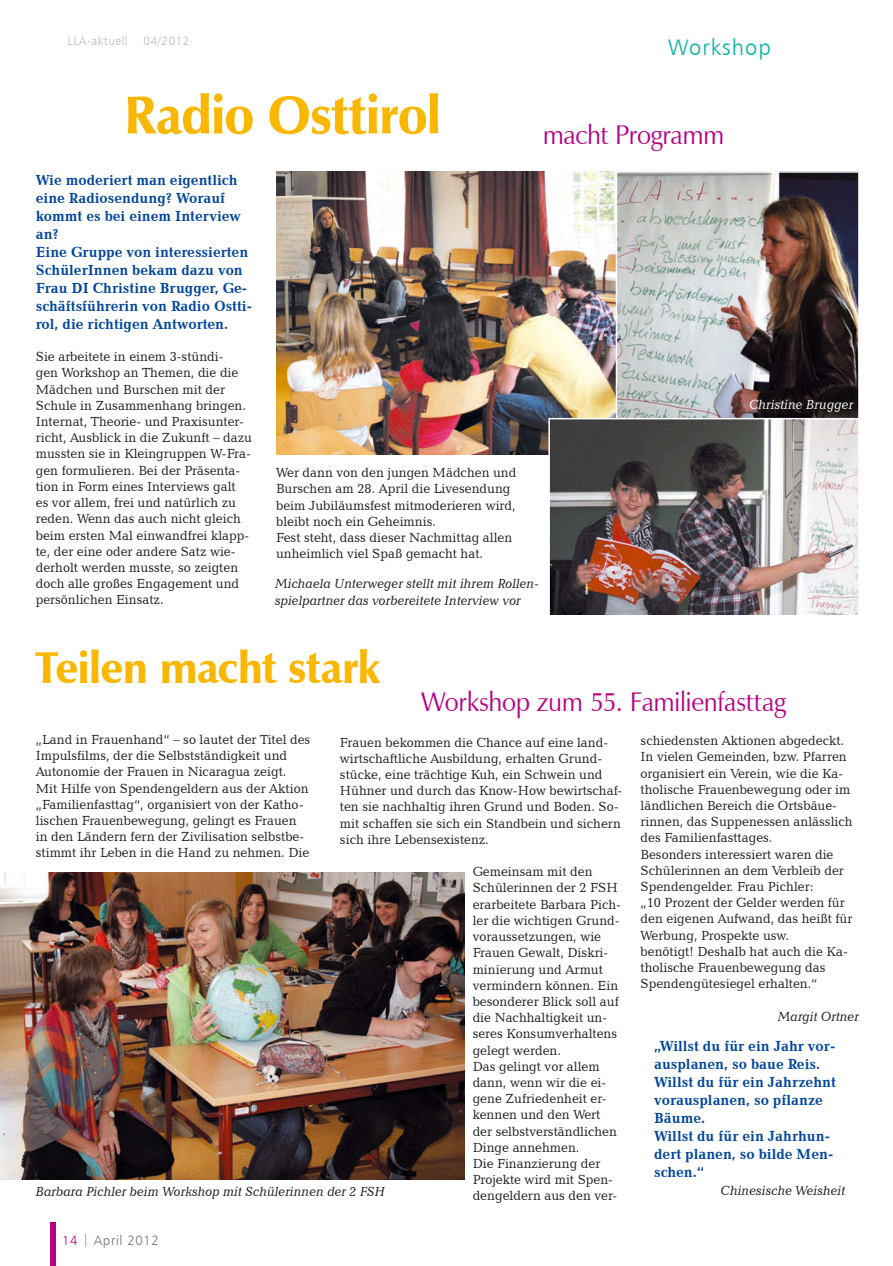
<style>
.page{position:relative;width:893px;height:1266px;background:#fff}
.page>*{position:absolute;margin:0;border:0;box-sizing:border-box;transform-origin:0 0}
.t1{font:900 54px "Zapf Humanist 601 BT";letter-spacing:-.015em;color:#f9b700;scale:.95 1}
.t2{font:900 44.55px "Zapf Humanist 601 BT";letter-spacing:-.025em;color:#f9b700;scale:.96 1}
.t3{font:27px "Zapf Humanist 601 BT";letter-spacing:-.015em;color:#b70084;scale:.95 1}
.t4{font:22.5px "Humanist 777 BT Light B";letter-spacing:.05em;color:#00b0a8}
.t5{font:700 15px/18px "Candida BT";color:#00469b;scale:.95 1}
.t6{font:13.5px/16.2px "Candida BT";color:#1b1c20;scale:.95 1}
.t7{font:italic 13.5px/16.2px "Candida BT";color:#1b1c20;scale:.95 1}
.t8{font:italic 13.5px "Candida BT";color:#fff;scale:.95 1}
.t9{font:13.5px "Humanist 777 BT Light B";letter-spacing:.05em;color:#757378}
.t10{font:12px "Humanist 777 BT Light B";letter-spacing:.05em;color:#b8babd}
.s1{font-size:45px}
.s2{color:#b70084}
</style>
<div class="page">
<div style="left:51px;top:1222px;width:5px;height:43px;background:#b70084"></div>
<img style="left:0;top:872px;width:464px;height:307px">
<img style="left:276px;top:172px;width:339px;height:282px">
<img style="left:618px;top:174px;width:238px;height:244px">
<div style="left:615px;top:171px;width:244px;height:255px;border:2px solid #fff"></div>
<img style="left:551px;top:421px;width:305px;height:192px">
<div style="left:548px;top:418px;width:311px;height:198px;border:2px solid #fff"></div>
<p class="t10" style="left:68px;top:33px;width:61px">LLA-aktuell</p>
<p class="t10" style="left:144px;top:33px;width:47px">04/2012</p>
<h1 class="t1" style="left:124px;top:82px;width:335px">Radio Osttirol</h1>
<h3 class="t4" style="left:668px;top:33px;width:104px">Workshop</h3>
<h3 class="t3" style="left:542px;top:118px;width:193px">macht Programm</h3>
<p class="t5" style="left:36px;top:170px;width:229px">Wie moderiert man eigentlich eine Radiosendung? Worauf kommt es bei einem Interview an?<br>Eine Gruppe von interessierten<br>SchülerInnen bekam dazu von<br>Frau DI Christine Brugger, Ge&shy;schäftsführerin von Radio Ostti&shy;rol, die richtigen Antworten.</p>
<p class="t6" style="left:36px;top:348px;width:229px">Sie arbeitete in einem 3-stündi-<br>gen Workshop an Themen, die die Mädchen und Burschen mit der Schule in Zusammenhang bringen.<br>Internat, Theorie- und Praxisunter&shy;richt, Ausblick in die Zukunft – dazu mussten sie in Kleingruppen W-Fra&shy;gen formulieren. Bei der Präsenta&shy;tion in Form eines Interviews galt<br>es vor allem, frei und natürlich zu reden. Wenn das auch nicht gleich beim ersten Mal einwandfrei klapp&shy;te, der eine oder andere Satz wie&shy;derholt werden musste, so zeigten doch alle großes Engagement und persönlichen Einsatz.</p>
<p class="t6" style="left:276px;top:464px;width:254px">Wer dann von den jungen Mädchen und Burschen am 28. April die Livesendung beim Jubiläumsfest mitmoderieren wird, bleibt noch ein Geheimnis.<br>Fest steht, dass dieser Nachmittag allen unheimlich viel Spaß gemacht hat.</p>
<p class="t7" style="left:275px;top:575px;width:279px">Michaela Unterweger stellt mit ihrem Rollen&shy;spielpartner das vorbereitete Interview vor</p>
<h2 class="t2" style="left:35px;top:639px;width:362px">Teilen macht <span class="s1">stark</span></h2>
<p class="t8" style="left:749px;top:396px;width:111px">Christine Brugger</p>
<h3 class="t3" style="left:421px;top:685px;width:386px">Workshop zum 55. Familienfasttag</h3>
<p class="t6" style="left:340px;top:733px;width:299px">Frauen bekommen die Chance auf eine land&shy;wirtschaftliche Ausbildung, erhalten Grund&shy;stücke, eine trächtige Kuh, ein Schwein und Hühner und durch das Know-How bewirtschaf&shy;ten sie nachhaltig ihren Grund und Boden. So&shy;mit schaffen sie sich ein Standbein und sichern sich ihre Lebensexistenz.</p>
<p class="t6" style="left:472px;top:863px;width:158px">Gemeinsam mit den<br>Schülerinnen der 2 FSH erarbeitete Barbara Pich&shy;ler die wichtigen Grund&shy;voraussetzungen, wie<br>Frauen Gewalt, Diskri&shy;minierung und Armut vermindern können. Ein besonderer Blick soll auf die Nachhaltigkeit un&shy;seres Konsumverhaltens gelegt werden.<br>Das gelingt vor allem dann, wenn wir die ei&shy;gene Zufriedenheit er&shy;kennen und den Wert der selbstverständlichen<br>Dinge annehmen.<br>Die Finanzierung der<br>Projekte wird mit Spen&shy;dengeldern aus den ver-</p>
<p class="t6" style="left:36px;top:731px;width:290px">„Land in Frauenhand“ – so lautet der Titel des Impulsfilms, der die Selbstständigkeit und Autonomie der Frauen in Nicaragua zeigt.<br>Mit Hilfe von Spendengeldern aus der Aktion „Familienfasttag“, organisiert von der Katho&shy;lischen Frauenbewegung, gelingt es Frauen in den Ländern fern der Zivilisation selbstbe&shy;stimmt ihr Leben in die Hand zu nehmen. Die</p>
<p class="t6" style="left:640px;top:732px;width:225px">schiedensten Aktionen abgedeckt.<br>In vielen Gemeinden, bzw. Pfarren organisiert ein Verein, wie die Ka&shy;tholische Frauenbewegung oder im ländlichen Bereich die Ortsbäue&shy;rinnen, das Suppenessen anlässlich des Familienfasttages.<br>Besonders interessiert waren die<br>Schülerinnen an dem Verbleib der<br>Spendengelder. Frau Pichler:<br>„10 Prozent der Gelder werden für den eigenen Aufwand, das heißt für<br>Werbung, Prospekte usw.<br>benötigt! Deshalb hat auch die Ka&shy;tholische Frauenbewegung das<br>Spendengütesiegel erhalten.“</p>
<p class="t7" style="left:778px;top:1007px;width:87px">Margit Ortner</p>
<p class="t5" style="left:654px;top:1036px;width:193px">„Willst du für ein Jahr vor&shy;ausplanen, so baue Reis.<br>Willst du für ein Jahrzehnt vorausplanen, so pflanze<br>Bäume.<br>Willst du für ein Jahrhun&shy;dert planen, so bilde Men&shy;schen.“</p>
<p class="t7" style="left:36px;top:1183px;width:369px">Barbara Pichler beim Workshop mit Schülerinnen der 2 FSH</p>
<p class="t7" style="left:721px;top:1181px;width:132px">Chinesische Weisheit</p>
<p class="t9" style="left:62px;top:1231px;width:98px"><span class="s2">14</span> | April 2012</p>
</div>
